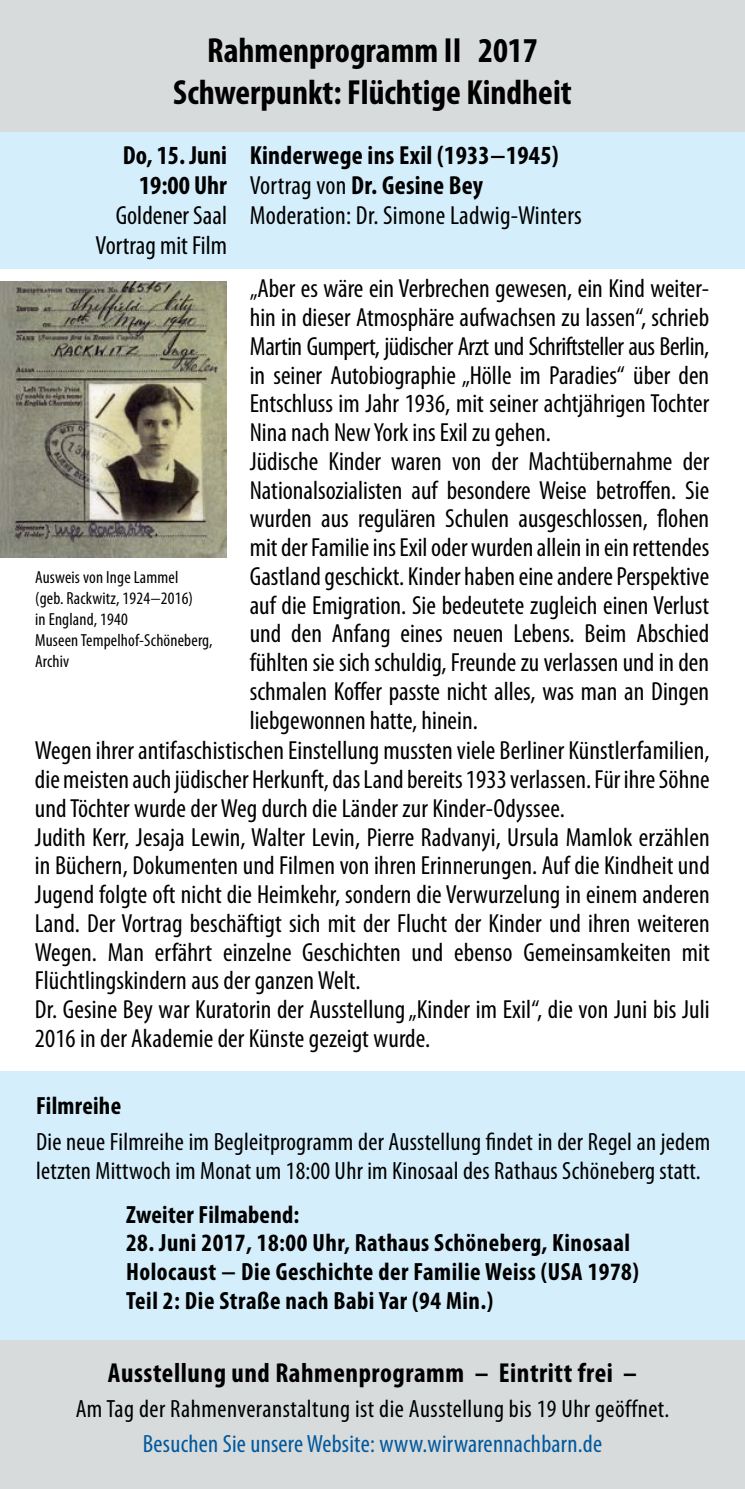
<style>
.page{position:relative;width:745px;height:1489px;background:#fff}
.page>*{position:absolute;margin:0;border:0;box-sizing:border-box;transform-origin:0 0}
.t1{font:700 condensed 35px/42px "Myriad Pro";color:#000;text-align:center}
.t2{font:700 condensed 27.5px "Myriad Pro";letter-spacing:.02em;color:#000}
.t3{font:condensed 26.25px/28.8px "Myriad Pro";color:#000}
.t4{font:700 condensed 26.25px/30px "Myriad Pro";color:#000;text-align:right}
.t5{font:condensed 25px/28.8px "Myriad Pro";letter-spacing:.01em;color:#000}
.t6{font:700 condensed 25px/28.8px "Myriad Pro";letter-spacing:.02em;color:#000}
.t7{font:condensed 25px "Myriad Pro";letter-spacing:.01em;color:#00589c}
.t8{font:condensed 17.5px/21px "Myriad Pro";letter-spacing:.01em;color:#000}
.s1{font-weight:700}
.s2{font-size:25px}
</style>
<div class="page">
<div style="left:0;top:1071px;width:744px;height:269px;background:#d4eefb"></div>
<div style="left:0;top:131px;width:744px;height:138px;background:#d4eefb"></div>
<div style="left:0;top:1340px;width:744px;height:148px;background:#d8dbdc"></div>
<div style="left:0;top:0;width:744px;height:131px;background:#d8dbdc"></div>
<img style="left:0;top:281px;width:226px;height:276px">
<h1 class="t1" style="left:173px;top:28px;width:399px">Rahmenprogramm II 2017<br>Schwerpunkt: Flüchtige Kindheit</h1>
<p class="t4" style="left:123px;top:139px;width:106px">Do, 15. Juni<br>19:00 Uhr</p>
<p class="t3" style="left:95px;top:199px;width:133px;line-height:30px;text-align:right">Goldener Saal<br>Vortrag mit Film</p>
<p class="t8" style="left:35px;top:566px;width:179px">Ausweis von Inge Lammel<br>(geb. Rackwitz, 1924−2016)<br>in England, 1940<br>Museen Tempelhof-Schöneberg,<br>Archiv</p>
<p class="t3" style="left:249px;top:139px;width:333px;line-height:30px"><span class="s1">Kinderwege ins Exil (1933−1945)<br></span>Vortrag von <span class="s1">Dr. Gesine Bey<br></span>Moderation: Dr. Simone Ladwig-Winters</p>
<p class="t3" style="left:249px;top:274px;width:460px"><span class="s2">„</span>Aber es wäre ein Verbrechen gewesen, ein Kind weiter&shy;hin in dieser Atmosphäre aufwachsen zu lassen“, schrieb Martin Gumpert, jüdischer Arzt und Schriftsteller aus Berlin, in seiner Autobiographie „Hölle im Paradies“ über den Entschluss im Jahr 1936, mit seiner achtjährigen Tochter Nina nach New York ins Exil zu gehen.<br>Jüdische Kinder waren von der Machtübernahme der Nationalsozialisten auf besondere Weise betroffen. Sie wurden aus regulären Schulen ausgeschlossen, flohen mit der Familie ins Exil oder wurden allein in ein rettendes Gastland geschickt. Kinder haben eine andere Perspektive auf die Emigration. Sie bedeutete zugleich einen Verlust und den Anfang eines neuen Lebens. Beim Abschied fühlten sie sich schuldig, Freunde zu verlassen und in den schmalen Koffer passte nicht alles, was man an Dingen liebgewonnen hatte, hinein.</p>
<p class="t3" style="left:35px;top:735px;width:676px">Wegen ihrer antifaschistischen Einstellung mussten viele Berliner Künstlerfamilien, die meisten auch jüdischer Herkunft, das Land bereits 1933 verlassen. Für ihre Söhne und Töchter wurde der Weg durch die Länder zur Kinder-Odyssee.<br>Judith Kerr, Jesaja Lewin, Walter Levin, Pierre Radvanyi, Ursula Mamlok erzählen in Büchern, Dokumenten und Filmen von ihren Erinnerungen. Auf die Kindheit und Jugend folgte oft nicht die Heimkehr, sondern die Verwurzelung in einem anderen Land. Der Vortrag beschäftigt sich mit der Flucht der Kinder und ihren weiteren Wegen. Man erfährt einzelne Geschichten und ebenso Gemeinsamkeiten mit Flüchtlingskindern aus der ganzen Welt.<br>Dr. Gesine Bey war Kuratorin der Ausstellung „Kinder im Exil“, die von Juni bis Juli 2016 in der Akademie der Künste gezeigt wurde.</p>
<p class="t6" style="left:36px;top:1090px;width:87px">Filmreihe</p>
<p class="t5" style="left:36px;top:1126px;width:675px">Die neue Filmreihe im Begleitprogramm der Ausstellung findet in der Regel an jedem letzten Mittwoch im Monat um 18:00 Uhr im Kinosaal des Rathaus Schöneberg statt.</p>
<p class="t6" style="left:126px;top:1199px;width:175px">Zweiter Filmabend:</p>
<p class="t6" style="left:126px;top:1227px;width:514px">28. Juni 2017, 18:00 Uhr, Rathaus Schöneberg, Kinosaal<br>Holocaust − Die Geschichte der Familie Weiss (USA 1978)<br>Teil 2: Die Straße nach Babi Yar (94 Min.)</p>
<p class="t2" style="left:108px;top:1355px;width:530px">Ausstellung und Rahmenprogramm – Eintritt frei –</p>
<p class="t5" style="left:76px;top:1393px;width:594px">Am Tag der Rahmenveranstaltung ist die Ausstellung bis 19 Uhr geöffnet.</p>
<p class="t7" style="left:143px;top:1428px;width:460px">Besuchen Sie unsere Website: www.wirwarennachbarn.de</p>
</div>
